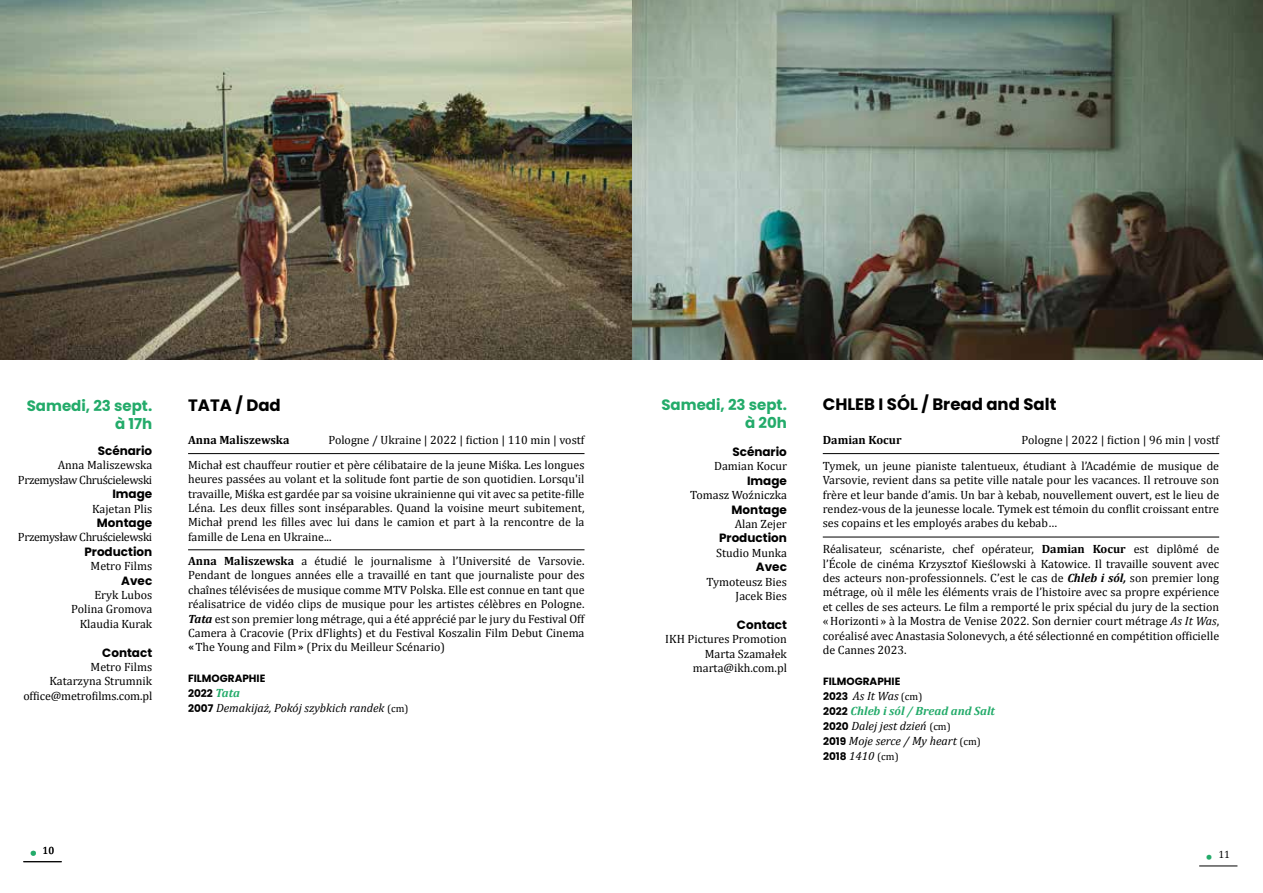
<style>
.page{position:relative;width:1263px;height:893px;background:#fff}
.page>*{position:absolute;margin:0;border:0;box-sizing:border-box;transform-origin:0 0}
.t1{font:700 16.5px "Poppins";color:#000}
.t2{font:16.5px "Cambria";color:#23ab6a}
.t3{font:700 15px/18px "Poppins";color:#23ab6a;text-align:right}
.t4{font:12px/14.4px "Cambria";color:#000;text-align:right}
.t5{font:italic 12px/15px "Cambria";color:#000}
.t6{font:700 12px "Poppins";color:#000}
.t7{font:12px/14.4px "Cambria";letter-spacing:-.03em;color:#000;text-align:right}
.t8{font:700 12px "Cambria";color:#000}
.t9{font:700 10.5px/15px "Poppins";color:#000}
.t10{font:10.5px "Cambria";color:#000}
.s1{font-weight:700}
.s2{font-weight:700;font-style:italic}
.s3{font-family:"DIN Alternate";font-weight:700}
.s4{font-style:italic}
.s5{font-family:"Cambria";font-style:italic;font-size:12px;color:#23ab6a}
.s6{font-family:"Poppins";font-weight:700;font-style:normal;font-size:10.5px}
.s7{font-style:normal;font-size:10.5px}
.s8{font-weight:700;color:#23ab6a}
.s9{font-family:"Cambria";font-weight:400;font-style:italic;font-size:12px}
.s10{font-family:"Cambria";font-weight:400}
</style>
<div class="page">
<hr style="left:1199px;top:866px;width:38px;height:1px;background:#000">
<hr style="left:23px;top:861px;width:39px;height:1px;background:#000">
<img style="left:631px;top:0;width:632px;height:360px">
<img style="left:0;top:0;width:631px;height:360px">
<hr style="left:188px;top:453px;width:396px;height:1px;background:#000">
<hr style="left:823px;top:453px;width:396px;height:1px;background:#000">
<hr style="left:823px;top:537px;width:396px;height:1px;background:#000">
<hr style="left:188px;top:549px;width:396px;height:1px;background:#000">
<h1 class="t1" style="left:188px;top:395px;width:94px">TATA / Dad</h1>
<h1 class="t1" style="left:823px;top:394px;width:235px">CHLEB I SÓL / Bread and Salt</h1>
<p class="t3" style="left:27px;top:397px;width:127px">Samedi, 23 sept. à 17h</p>
<p class="t3" style="left:661px;top:396px;width:127px">Samedi, 23 sept. à 20h</p>
<p class="t6" style="left:98px;top:444px;width:56px">Scénario</p>
<p class="t7" style="left:18px;top:458px;width:136px">Anna Maliszewska<br>Przemysław Chruścielewski</p>
<p class="t6" style="left:112px;top:487px;width:41px">Image</p>
<p class="t4" style="left:92px;top:501px;width:62px">Kajetan Plis</p>
<p class="t6" style="left:97px;top:516px;width:57px">Montage</p>
<p class="t7" style="left:18px;top:530px;width:136px">Przemysław Chruścielewski</p>
<p class="t6" style="left:84px;top:545px;width:69px">Production</p>
<p class="t4" style="left:91px;top:559px;width:63px">Metro Films</p>
<p class="t6" style="left:121px;top:573px;width:33px">Avec</p>
<p class="t4" style="left:71px;top:588px;width:83px">Eryk Lubos<br>Polina Gromova<br>Klaudia Kurak</p>
<p class="t6" style="left:102px;top:645px;width:52px">Contact</p>
<p class="t4" style="left:23px;top:660px;width:130px">Metro Films<br>Katarzyna Strumnik office@metrofilms.com.pl</p>
<p class="t8" style="left:188px;top:433px;width:103px">Anna Maliszewska</p>
<p class="t4" style="left:328px;top:433px;width:258px">Pologne / Ukraine | 2022 | fiction | 110 min | vostf</p>
<p class="t8" style="left:823px;top:433px;width:80px">Damian Kocur</p>
<p class="t4" style="left:1021px;top:433px;width:199px">Pologne | 2022 | fiction | 96 min | vostf</p>
<p class="t6" style="left:732px;top:445px;width:56px">Scénario</p>
<p class="t4" style="left:714px;top:459px;width:74px">Damian Kocur</p>
<p class="t6" style="left:747px;top:474px;width:41px">Image</p>
<p class="t4" style="left:690px;top:488px;width:98px">Tomasz Woźniczka</p>
<p class="t6" style="left:732px;top:502px;width:57px">Montage</p>
<p class="t4" style="left:735px;top:517px;width:54px">Alan Zejer</p>
<p class="t6" style="left:719px;top:531px;width:69px">Production</p>
<p class="t4" style="left:716px;top:545px;width:72px">Studio Munka</p>
<p class="t6" style="left:756px;top:560px;width:33px">Avec</p>
<p class="t4" style="left:706px;top:574px;width:82px">Tymoteusz Bies<br>Jacek Bies</p>
<p class="t6" style="left:737px;top:618px;width:52px">Contact</p>
<p class="t4" style="left:665px;top:632px;width:123px">IKH Pictures Promotion<br>Marta Szamałek marta@ikh.com.pl</p>
<p class="t4" style="left:188px;top:457px;width:398px;text-align:justify">Michał est chauffeur routier et père célibataire de la jeune Miśka. Les longues heures passées au volant et la solitude font partie de son quotidien. Lorsqu'il travaille, Miśka est gardée par sa voisine ukrainienne qui vit avec sa petite-fille Léna. Les deux filles sont inséparables. Quand la voisine meurt subitement, Michał prend les filles avec lui dans le camion et part à la rencontre de la famille de Lena en Ukraine...</p>
<p class="t4" style="left:823px;top:458px;width:398px;text-align:justify">Tymek, un jeune pianiste talentueux, étudiant à l’Académie de musique de Varsovie, revient dans sa petite ville natale pour les vacances. Il retrouve son frère et leur bande d’amis. Un bar à kebab, nouvellement ouvert, est le lieu de rendez-vous de la jeunesse locale. Tymek est témoin du conflit croissant entre ses copains et les employés arabes du kebab…</p>
<p class="t4" style="left:188px;top:554px;width:398px;text-align:justify"><span class="s1">Anna Maliszewska</span> a étudié le journalisme à l’Université de Varsovie.<br>Pendant de longues années elle a travaillé en tant que journaliste pour des chaînes télévisées de musique comme MTV Polska. Elle est connue en tant que réalisatrice de vidéo clips de musique pour les artistes célèbres en Pologne.<br><span class="s2">Tata</span> est son premier long métrage, qui a été apprécié par le jury du Festival Off Camera à Cracovie (Prix dFlights) et du Festival Koszalin Film Debut Cinema <span class="s3">«</span>The Young and Film<span class="s3">»</span> (Prix du Meilleur Scénario)</p>
<p class="t4" style="left:823px;top:542px;width:398px;text-align:justify">Réalisateur, scénariste, chef opérateur, <span class="s1">Damian Kocur</span> est diplômé de l’École de cinéma Krzysztof Kieślowski à Katowice. Il travaille souvent avec des acteurs non-professionnels. C’est le cas de <span class="s2">Chleb i sól,</span> son premier long métrage, où il mêle les éléments vrais de l’histoire avec sa propre expérience et celles de ses acteurs. Le film a remporté le prix spécial du jury de la section «Horizonti » à la Mostra de Venise 2022. Son dernier court métrage <span class="s4">As It Was</span>, coréalisé avec Anastasia Solonevych, a été sélectionné en compétition officielle de Cannes 2023.</p>
<p class="t9" style="left:188px;top:671px;width:79px">FILMOGRAPHIE<br>2022 <span class="s5">Tata</span></p>
<p class="t5" style="left:188px;top:700px;width:222px"><span class="s6">2007</span> Demakijaż, Pokój szybkich randek <span class="s7">(cm)</span></p>
<p class="t9" style="left:823px;top:674px;width:79px">FILMOGRAPHIE</p>
<p class="t5" style="left:823px;top:688px;width:173px"><span class="s6">2023</span> As It Was <span class="s7">(cm)<br></span><span class="s6">2022</span> <span class="s8">Chleb i sól / Bread and Salt<br></span><span class="s6">2020</span> Dalej jest dzień <span class="s7">(cm)<br></span><span class="s6">2019</span> Moje serce / My heart <span class="s7">(cm)</span></p>
<p class="t9" style="left:823px;top:749px;width:77px">2018 <span class="s9">1410</span> <span class="s10">(cm)</span></p>
<p class="t10" style="left:43px;top:844px;width:13px">10</p>
<h1 class="t2" style="left:30px;top:842px;width:9px">•</h1>
<p class="t10" style="left:1218px;top:848px;width:13px">11</p>
<h1 class="t2" style="left:1205px;top:846px;width:9px">•</h1>
</div>
